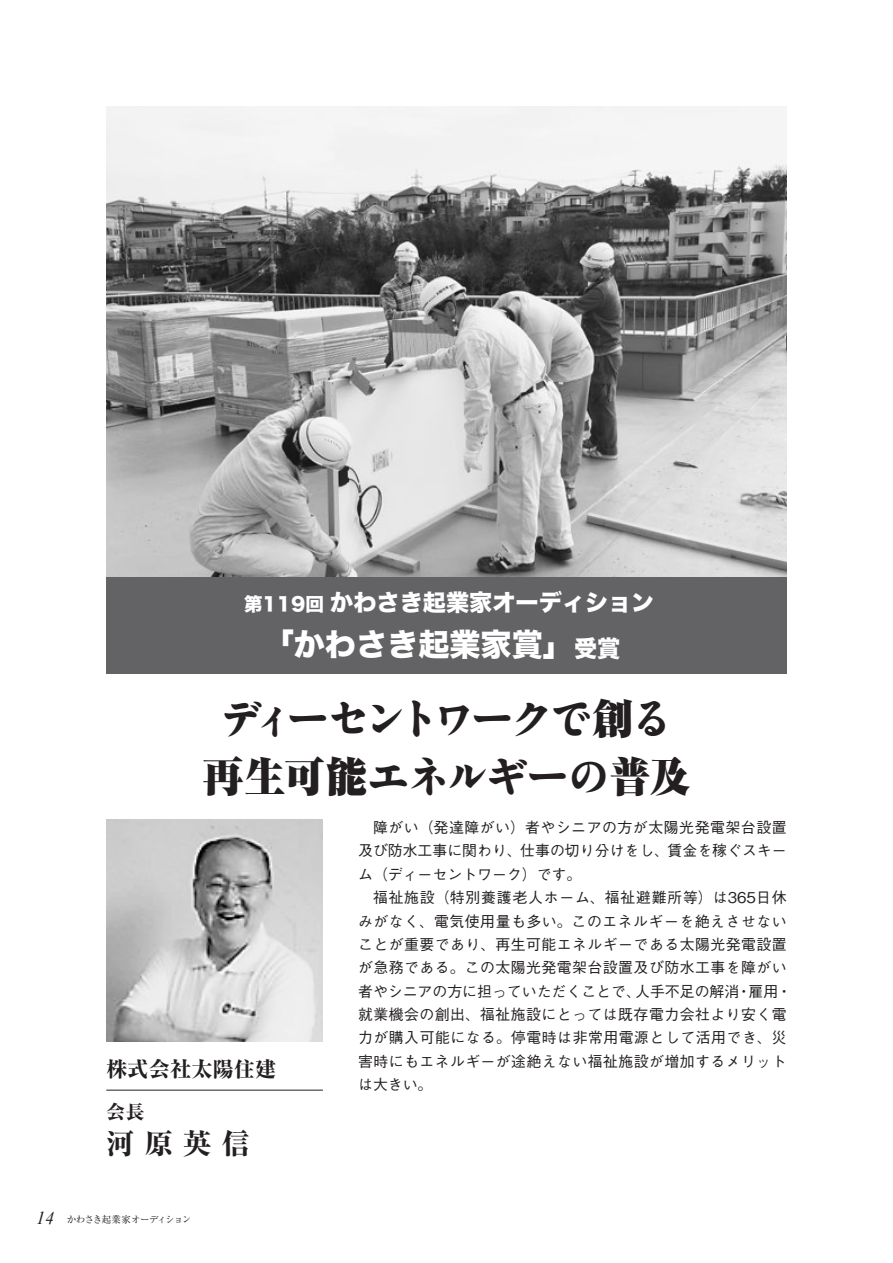
<style>
.page{position:relative;width:893px;height:1263px;background:#fff}
.page>*{position:absolute;margin:0;border:0;box-sizing:border-box;transform-origin:0 0}
.t1{font:40.8px "Antique Std ANDB";letter-spacing:-.105em;color:#231f20}
.t2{font:900 40.8px "Ryumin";letter-spacing:.005em;color:#231f20}
.t3{font:31.2px "Hira Kaku Std W8";color:#fff}
.t4{font:800 28.65px "Ryumin";color:#231f20}
.t5{font:23.1px "Hira Kaku Std W8";color:#fff}
.t6{font:800 21.3px "Ryumin";color:#231f20}
.t7{font:800 19.2px "Ryumin";color:#231f20}
.t8{font:500 14.85px/23.4px "Gothic BBB Pr 6";letter-spacing:.03em;color:#231f20}
.t9{font:9.6px "Ryumin";letter-spacing:-.06em;color:#231f20}
.s1{font-size:18.45px}
.s2{font-size:23.1px}
.s3{font-family:"Ryumin";font-weight:900}
.s4{font-family:"Antique Std ANDB";font-weight:400}
.s5{font-family:"Times New Roman";font-style:italic;font-size:18px}
</style>
<div class="page">
<img style="left:106px;top:820px;width:217px;height:221px">
<hr style="left:106px;top:1090px;width:217px;height:1px;background:#231f20">
<img style="left:106px;top:106px;width:681px;height:471px">
<div style="left:106px;top:577px;width:681px;height:97px;background:#636366"></div>
<h3 class="t5" style="left:244px;top:589px;width:412px"><span class="s1">第119回</span> かわさき起業家オーディション</h3>
<h2 class="t3" style="left:263px;top:626px;width:359px">「かわさき起業家賞」<span class="s2">受賞</span></h2>
<h1 class="t1" style="left:221px;top:689px;width:453px">ディーセントワークで<span class="s3">創</span>る</h1>
<h1 class="t2" style="left:202px;top:750px;width:489px">再生可能<span class="s4">エネルギーの</span>普及</h1>
<h3 class="t6" style="left:106px;top:1055px;width:172px">株式会社太陽住建</h3>
<p class="t7" style="left:106px;top:1100px;width:40px">会長</p>
<h3 class="t4" style="left:106px;top:1125px;width:145px">河原英信</h3>
<p class="t9" style="left:36px;top:1214px;width:157px"><span class="s5">14</span> かわさき起業家オーディション</p>
<p class="t8" style="left:358px;top:815px;width:435px">　障がい（発達障がい）者やシニアの方が太陽光発電架台設置及び防水工事に関わり、仕事の切り分けをし、賃金を稼ぐスキーム（ディーセントワーク）です。<br>　福祉施設（特別養護老人ホーム、福祉避難所等）は365日休みがなく、電気使用量も多い。このエネルギーを絶えさせないことが重要であり、再生可能エネルギーである太陽光発電設置が急務である。この太陽光発電架台設置及び防水工事を障がい者やシニアの方に担っていただくことで、人手不足の解消・雇用・就業機会の創出、福祉施設にとっては既存電力会社より安く電力が購入可能になる。停電時は非常用電源として活用でき、災害時にもエネルギーが途絶えない福祉施設が増加するメリットは大きい。</p>
</div>
